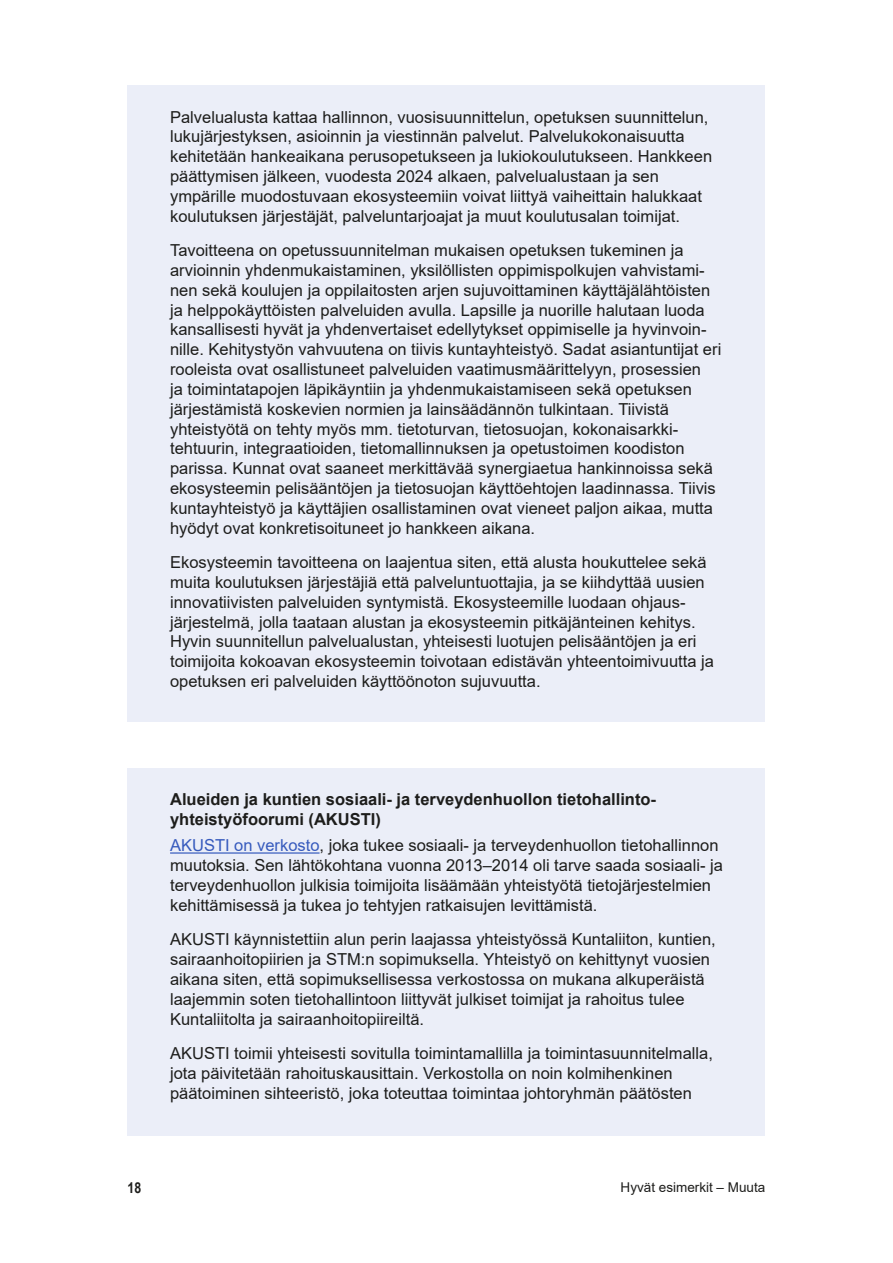
<style>
.page{position:relative;width:893px;height:1263px;background:#fff}
.page>*{position:absolute;margin:0;border:0;box-sizing:border-box;transform-origin:0 0}
.Leipis_-_uusi{font:16.5px/19.8px "Arial";color:#1d1d1b}
.H4_-_isompi_väli{font:700 16.5px/19.8px "Arial";color:#1d1d1b}
.t1{font:700 15px "Arial Narrow";color:#1d1d1b}
.t2{font:13.5px "Arial";color:#1d1d1b}
.s1{color:#365abd}
</style>
<div class="page">
<div style="left:128px;top:85px;width:637px;height:1050px;background:#ebeef8"></div>
<div style="left:128px;top:722px;width:637px;height:46px;background:#fff"></div>
<hr style="left:170px;top:852px;width:150px;height:2px;background:#365abd">
<p class="Leipis_-_uusi" style="left:170px;top:107px;width:544px">Palvelualusta kattaa hallinnon, vuosisuunnittelun, opetuksen suunnittelun, lukujärjestyksen, asioinnin ja viestinnän palvelut. Palvelukokonaisuutta kehitetään hankeaikana perusopetukseen ja lukiokoulutukseen. Hankkeen päättymisen jälkeen, vuodesta 2024 alkaen, palvelualustaan ja sen ympärille muodostuvaan ekosysteemiin voivat liittyä vaiheittain halukkaat koulutuksen järjestäjät, palveluntarjoajat ja muut koulutusalan toimijat.</p>
<p class="Leipis_-_uusi" style="left:170px;top:240px;width:553px">Tavoitteena on opetussuunnitelman mukaisen opetuksen tukeminen ja arvioinnin yhdenmukaistaminen, yksilöllisten oppimispolkujen vahvistami&shy;nen sekä koulujen ja oppilaitosten arjen sujuvoittaminen käyttäjälähtöisten ja helppokäyttöisten palveluiden avulla. Lapsille ja nuorille halutaan luoda kansallisesti hyvät ja yhdenvertaiset edellytykset oppimiselle ja hyvinvoin&shy;nille. Kehitystyön vahvuutena on tiivis kuntayhteistyö. Sadat asiantuntijat eri rooleista ovat osallistuneet palveluiden vaatimusmäärittelyyn, prosessien<br>ja toimintatapojen läpikäyntiin ja yhdenmukaistamiseen sekä opetuksen järjestämistä koskevien normien ja lainsäädännön tulkintaan. Tiivistä yhteistyötä on tehty myös mm. tietoturvan, tietosuojan, kokonaisarkki&shy;tehtuurin, integraatioiden, tietomallinnuksen ja opetustoimen koodiston parissa. Kunnat ovat saaneet merkittävää synergiaetua hankinnoissa sekä ekosysteemin pelisääntöjen ja tietosuojan käyttöehtojen laadinnassa. Tiivis kuntayhteistyö ja käyttäjien osallistaminen ovat vieneet paljon aikaa, mutta hyödyt ovat konkretisoituneet jo hankkeen aikana.</p>
<p class="Leipis_-_uusi" style="left:170px;top:552px;width:545px">Ekosysteemin tavoitteena on laajentua siten, että alusta houkuttelee sekä muita koulutuksen järjestäjiä että palveluntuottajia, ja se kiihdyttää uusien innovatiivisten palveluiden syntymistä. Ekosysteemille luodaan ohjaus&shy;järjestelmä, jolla taataan alustan ja ekosysteemin pitkäjänteinen kehitys.<br>Hyvin suunnitellun palvelualustan, yhteisesti luotujen pelisääntöjen ja eri toimijoita kokoavan ekosysteemin toivotaan edistävän yhteentoimivuutta ja opetuksen eri palveluiden käyttöönoton sujuvuutta.</p>
<h4 class="H4_-_isompi_väli" style="left:170px;top:790px;width:486px">Alueiden ja kuntien sosiaali- ja terveydenhuollon tietohallinto&shy;yhteistyöfoorumi (AKUSTI)</h4>
<p class="Leipis_-_uusi" style="left:170px;top:835px;width:554px"><span class="s1">AKUSTI on verkosto</span>, joka tukee sosiaali- ja terveydenhuollon tietohallinnon muutoksia. Sen lähtökohtana vuonna 2013–2014 oli tarve saada sosiaali- ja terveydenhuollon julkisia toimijoita lisäämään yhteistyötä tietojärjestelmien kehittämisessä ja tukea jo tehtyjen ratkaisujen levittämistä.</p>
<p class="Leipis_-_uusi" style="left:170px;top:929px;width:547px">AKUSTI käynnistettiin alun perin laajassa yhteistyössä Kuntaliiton, kuntien, sairaanhoitopiirien ja STM:n sopimuksella. Yhteistyö on kehittynyt vuosien aikana siten, että sopimuksellisessa verkostossa on mukana alkuperäistä laajemmin soten tietohallintoon liittyvät julkiset toimijat ja rahoitus tulee Kuntaliitolta ja sairaanhoitopiireiltä.</p>
<p class="Leipis_-_uusi" style="left:170px;top:1043px;width:544px">AKUSTI toimii yhteisesti sovitulla toimintamallilla ja toimintasuunnitelmalla, jota päivitetään rahoituskausittain. Verkostolla on noin kolmihenkinen päätoiminen sihteeristö, joka toteuttaa toimintaa johtoryhmän päätösten</p>
<p class="t1" style="left:128px;top:1176px;width:15px">18</p>
<p class="t2" style="left:621px;top:1178px;width:146px">Hyvät esimerkit – Muuta</p>
</div>
